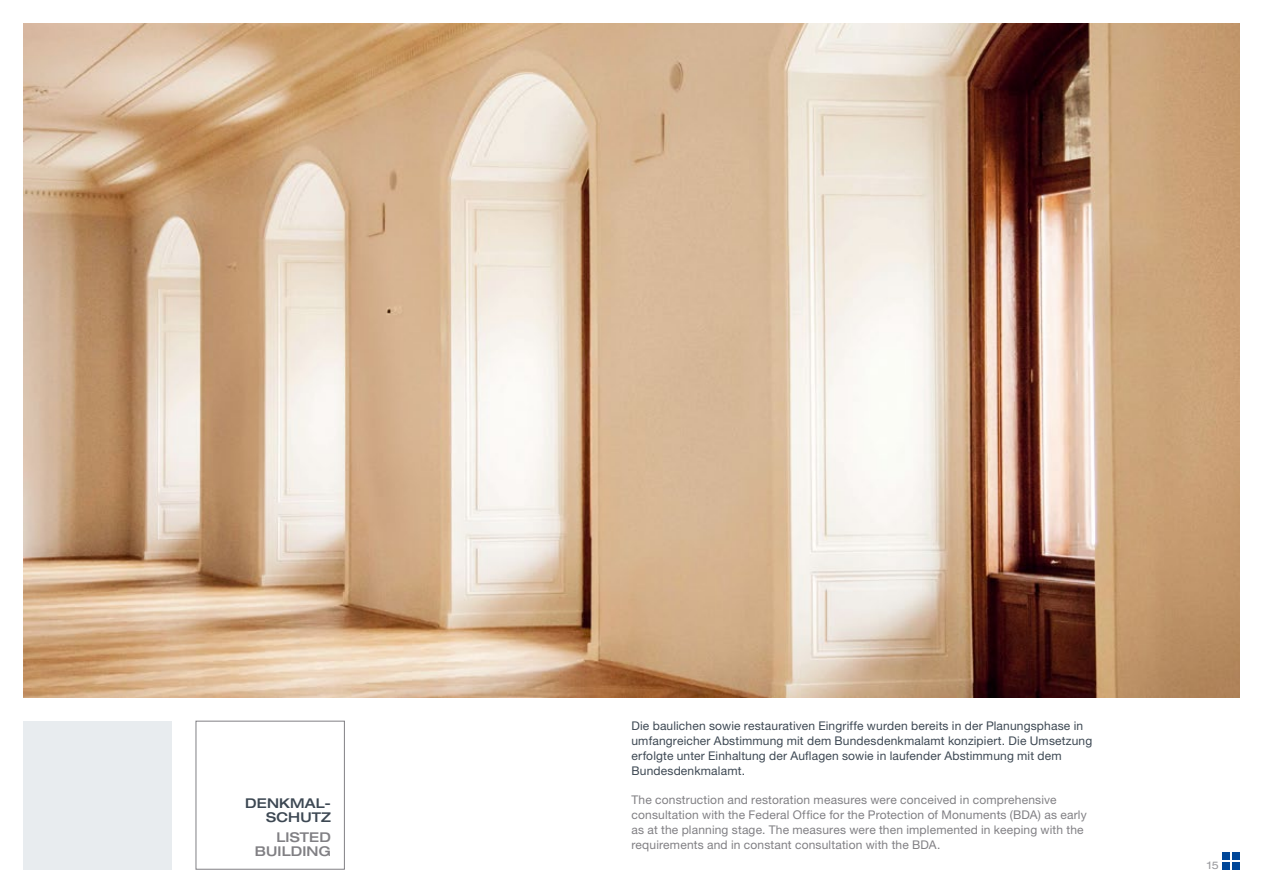
<style>
.page{position:relative;width:1263px;height:893px;background:#fff}
.page>*{position:absolute;margin:0;border:0;box-sizing:border-box;transform-origin:0 0}
.t1{font:500 expanded 13.5px/13.5px "Helvetica Neue";letter-spacing:.01em;color:#3d4853}
.t2{font:500 expanded 13.5px/13.5px "Helvetica Neue";color:#818084}
.t3{font:12px/15px "Helvetica Neue";letter-spacing:.015em;color:#818084}
.t4{font:12px/15px "Helvetica Neue";letter-spacing:.015em;color:#3d4853}
.t5{font:expanded 10.5px "Helvetica Neue";color:#98989c}
</style>
<div class="page">
<div style="left:1222px;top:862px;width:8px;height:8px;background:#004798"></div>
<div style="left:1222px;top:852px;width:8px;height:8px;background:#004798"></div>
<div style="left:1232px;top:862px;width:7px;height:8px;background:#004798"></div>
<div style="left:1232px;top:852px;width:7px;height:8px;background:#004798"></div>
<div style="left:23px;top:721px;width:149px;height:149px;background:#e8ecef"></div>
<img style="left:23px;top:23px;width:1216px;height:674px">
<div style="left:196px;top:721px;width:149px;height:149px;border:1px solid #818084"></div>
<p class="t1" style="left:266px;top:796px;width:66px;text-indent:-21px">DENKMAL-<br>SCH</p>
<p class="t1" style="left:300px;top:810px;width:32px">UTZ</p>
<p class="t2" style="left:255px;top:830px;width:77px;text-indent:21px">LISTED<br>BUILDING</p>
<p class="t4" style="left:631px;top:718px;width:462px">Die baulichen sowie restaurativen Eingriffe wurden bereits in der Planungsphase in umfangreicher Abstimmung mit dem Bundesdenkmalamt konzipiert. Die Umsetzung erfolgte unter Einhaltung der Auflagen sowie in laufender Abstimmung mit dem Bundesdenkmalamt.</p>
<p class="t3" style="left:631px;top:792px;width:457px">The construction and restoration measures were conceived in comprehensive consultation with the Federal Office for the Protection of Monuments (BDA) as early as at the planning stage. The measures were then implemented in keeping with the requirements and in constant consultation with the BDA.</p>
<p class="t5" style="left:1207px;top:859px;width:13px">15</p>
</div>
